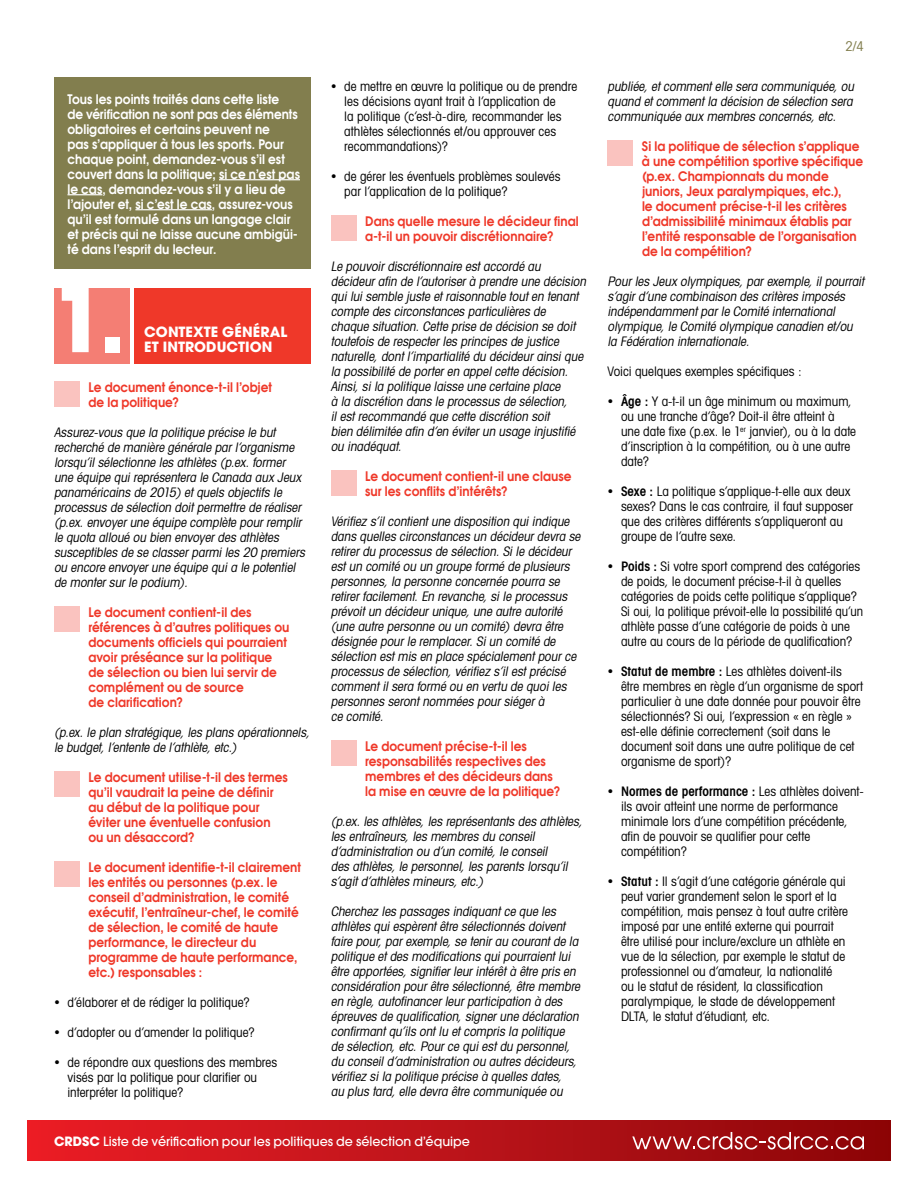
<style>
.page{position:relative;width:918px;height:1188px;background:#fff}
.page>*{position:absolute;margin:0;border:0;box-sizing:border-box;transform-origin:0 0}
.t1{font:700 88.5px "Avant Garde";color:#fff}
.t2{font:700 14.1px/14.7px "Avant Garde";letter-spacing:.005em;color:#fff}
.t3{font:condensed 13.5px "Avant Garde";color:#827e4e}
.t4{font:italic condensed 13.2px/15px "Avant Garde";letter-spacing:-.01em;color:#000}
.t5{font:condensed 13.2px/15px "Avant Garde";color:#000}
.t6{font:600 13.2px/15px "Avant Garde";letter-spacing:.005em;color:#ef3829;scale:.92 1}
.t7{font:600 13.2px/15px "Avant Garde";letter-spacing:.005em;color:#fff;scale:.92 1}
.t8{font:500 12.75px "Avant Garde";color:#fff}
.s1{font-weight:700}
.s2{font-weight:600}
</style>
<div class="page">
<div style="left:54px;top:77px;width:256px;height:191px;background:#827e4e"></div>
<hr style="left:219px;top:179px;width:81px;height:1px;background:#fff">
<hr style="left:68px;top:194px;width:34px;height:1px;background:#fff">
<hr style="left:135px;top:209px;width:77px;height:1px;background:#fff">
<div style="left:54px;top:381px;width:26px;height:26px;background:#fac3bf"></div>
<div style="left:54px;top:606px;width:26px;height:26px;background:#fac3bf"></div>
<div style="left:54px;top:771px;width:26px;height:26px;background:#fac3bf"></div>
<div style="left:54px;top:861px;width:26px;height:26px;background:#fac3bf"></div>
<div style="left:331px;top:215px;width:26px;height:26px;background:#fac3bf"></div>
<div style="left:331px;top:470px;width:26px;height:26px;background:#fac3bf"></div>
<div style="left:331px;top:740px;width:26px;height:26px;background:#fac3bf"></div>
<div style="left:608px;top:140px;width:25px;height:26px;background:#fac3bf"></div>
<div style="left:54px;top:288px;width:76px;height:75px;background:#f47e74"></div>
<div style="left:134px;top:288px;width:176px;height:75px;background:#ef3829"></div>
<div style="left:27px;top:1120px;width:864px;height:41px;background:linear-gradient(to right,#eb1e27,#8b0609)"></div>
<svg style="left:632px;top:1132px;width:232px;height:18px;background:#b03f42"></svg>
<p class="t7" style="left:68px;top:91px;width:254px">Tous les points traités dans cette liste<br>de vérification ne sont pas des éléments obligatoires et certains peuvent ne<br>pas s’appliquer à tous les sports. Pour chaque point, demandez-vous s’il est couvert dans la politique; si ce n’est pas le cas, demandez-vous s’il y a lieu de l’ajouter et, si c’est le cas, assurez-vous qu’il est formulé dans un langage clair et précis qui ne laisse aucune ambigüi&shy;té dans l’esprit du lecteur.</p>
<h1 class="t1" style="left:53px;top:262px;width:75px">1.</h1>
<p class="t2" style="left:144px;top:325px;width:145px">CONTEXTE GÉNÉRAL<br>ET INTRODUCTION</p>
<p class="t6" style="left:88px;top:379px;width:201px">Le document énonce-t-il l’objet de la politique?</p>
<p class="t4" style="left:54px;top:424px;width:255px">Assurez-vous que la politique précise le but recherché de manière générale parl’organisme lorsqu’ilsélectionne les athlètes (p.ex.former une équipe quireprésentera le Canada aux Jeux panaméricains de 2015)etquels objectifs le processus de sélection doitpermettre de réaliser (p.ex.envoyerune équipe complète pourremplir le quota alloué ou bien envoyerdes athlètes susceptibles de se classerparmiles 20 premiers ou encore envoyerune équipe quia le potentiel de montersurle podium).</p>
<p class="t6" style="left:88px;top:604px;width:220px">Le document contient-il des références à d’autres politiques ou documents officiels qui pourraient avoir préséance sur la politique de sélection ou bien lui servir de complément ou de source<br>de clarification?</p>
<p class="t4" style="left:54px;top:724px;width:260px">(p.ex.le plan stratégique,les plans opérationnels, le budget,l’entente de l’athlète,etc.)</p>
<p class="t6" style="left:88px;top:769px;width:218px">Le document utilise-t-il des termes qu’il vaudrait la peine de définir au début de la politique pour éviter une éventuelle confusion ou un désaccord?</p>
<p class="t6" style="left:88px;top:859px;width:233px">Le document identifie-t-il clairement les entités ou personnes (p.ex. le conseil d’administration, le comité exécutif, l’entraîneur-chef, le comité de sélection, le comité de haute performance, le directeur du programme de haute performance, etc.) responsables :</p>
<p class="t5" style="left:54px;top:994px;width:197px">• d’élaborer et de rédiger la politique?</p>
<p class="t5" style="left:54px;top:1024px;width:202px">• d’adopter ou d’amender la politique?</p>
<p class="t5" style="left:68px;top:1054px;width:211px;text-indent:-14px">• de répondre aux questions des membres visés par la politique pour clarifier ou interpréter la politique?</p>
<p class="t5" style="left:344px;top:79px;width:234px;text-indent:-14px">• de mettre en œuvre la politique ou de prendre les décisions ayant trait à l’application de<br>la politique (c’est-à-dire, recommander les athlètes sélectionnés et/ou approuver ces recommandations)?</p>
<p class="t5" style="left:344px;top:169px;width:218px;text-indent:-14px">• de gérer les éventuels problèmes soulevés par l’application de la politique?</p>
<p class="t6" style="left:365px;top:214px;width:234px">Dans quelle mesure le décideur final a-t-il un pouvoir discrétionnaire?</p>
<p class="t4" style="left:331px;top:259px;width:260px">Le pouvoirdiscrétionnaire estaccordé au décideurafin de l’autoriserà prendre une décision quiluisemble juste etraisonnable touten tenant compte des circonstances particulières de chaque situation.Cette prise de décision se doit toutefois de respecterles principes de justice naturelle,dontl’impartialité du décideurainsique la possibilité de porteren appelcette décision.<br>Ainsi,sila politique laisse une certaine place<br>à la discrétion dans le processus de sélection, ilestrecommandé que cette discrétion soit<br>bien délimitée afin d’en éviterun usage injustifié ou inadéquat.</p>
<p class="t6" style="left:365px;top:469px;width:226px">Le document contient-il une clause sur les conflits d’intérêts?</p>
<p class="t4" style="left:331px;top:514px;width:254px">Vérifiez s’ilcontientune disposition quiindique dans quelles circonstances un décideurdevra se retirerdu processus de sélection.Sile décideur estun comité ou un groupe formé de plusieurs personnes,la personne concernée pourra se retirerfacilement.En revanche,sile processus prévoitun décideurunique,une autre autorité (une autre personne ou un comité)devra être désignée pourle remplacer.Siun comité de sélection estmis en place spécialementpource processus de sélection,vérifiez s’ilestprécisé commentilsera formé ou en vertu de quoiles personnes serontnommées poursiégerà<br>ce comité.</p>
<p class="t6" style="left:365px;top:739px;width:214px">Le document précise-t-il les responsabilités respectives des membres et des décideurs dans la mise en œuvre de la politique?</p>
<p class="t4" style="left:331px;top:814px;width:256px">(p.ex.les athlètes,les représentants des athlètes, les entraîneurs,les membres du conseil d’administration ou d’un comité,le conseil<br>des athlètes,le personnel,les parents lorsqu’il s’agitd’athlètes mineurs,etc.)</p>
<p class="t4" style="left:331px;top:904px;width:254px">Cherchez les passages indiquantce que les athlètes quiespèrentêtre sélectionnés doivent faire pour,parexemple,se tenirau courantde la politique etdes modifications quipourraientlui être apportées,signifierleurintérêtà être pris en considération pourêtre sélectionné,être membre en règle,autofinancerleurparticipation à des épreuves de qualification,signerune déclaration confirmantqu’ils ontlu etcompris la politique de sélection,etc.Pource quiestdu personnel, du conseild’administration ou autres décideurs, vérifiez sila politique précise à quelles dates, au plus tard,elle devra être communiquée ou</p>
<p class="t8" style="left:54px;top:1133px;width:418px"><span class="s1">CRDSC</span> Liste de vérification pour les politiques de sélection d’équipe</p>
<p class="t3" style="left:845px;top:38px;width:20px">2/4</p>
<p class="t4" style="left:608px;top:79px;width:251px;text-align:justify">publiée,etcommentelle sera communiquée,ou quand etcommentla décision de sélection sera communiquée aux membres concernés,etc.</p>
<p class="t6" style="left:642px;top:139px;width:242px">Si la politique de sélection s’applique à une compétition sportive spécifique (p.ex. Championnats du monde juniors, Jeux paralympiques, etc.),<br>le document précise-t-il les critères d’admissibilité minimaux établis par l’entité responsable de l’organisation de la compétition?</p>
<p class="t4" style="left:608px;top:274px;width:261px">Pourles Jeux olympiques,parexemple,ilpourrait s’agird’une combinaison des critères imposés indépendammentparle Comité international olympique,le Comité olympique canadien et/ou la Fédération internationale.</p>
<p class="t5" style="left:608px;top:364px;width:196px">Voici quelques exemples spécifiques :</p>
<p class="t5" style="left:621px;top:394px;width:237px;text-indent:-14px">• <span class="s2">Âge :</span> Y a-t-il un âge minimum ou maximum, ou une tranche d’âge? Doit-il être atteint à une date fixe (p.ex. le 1<sup>er</sup> janvier), ou à la date d’inscription à la compétition, ou à une autre date?</p>
<p class="t5" style="left:621px;top:484px;width:234px;text-indent:-14px">• <span class="s2">Sexe :</span> La politique s’applique-t-elle aux deux sexes? Dans le cas contraire, il faut supposer que des critères différents s’appliqueront au groupe de l’autre sexe.</p>
<p class="t5" style="left:621px;top:559px;width:244px;text-indent:-14px">• <span class="s2">Poids :</span> Si votre sport comprend des catégories de poids, le document précise-t-il à quelles catégories de poids cette politique s’applique?<br>Si oui, la politique prévoit-elle la possibilité qu’un athlète passe d’une catégorie de poids à une autre au cours de la période de qualification?</p>
<p class="t5" style="left:621px;top:664px;width:244px;text-indent:-14px">• <span class="s2">Statut de membre :</span> Les athlètes doivent-ils être membres en règle d’un organisme de sport particulier à une date donnée pour pouvoir être sélectionnés? Si oui, l’expression « en règle » est-elle définie correctement (soit dans le document soit dans une autre politique de cet organisme de sport)?</p>
<p class="t5" style="left:621px;top:784px;width:244px;text-indent:-14px">• <span class="s2">Normes de performance :</span> Les athlètes doivent&shy;ils avoir atteint une norme de performance minimale lors d’une compétition précédente, afin de pouvoir se qualifier pour cette compétition?</p>
<p class="t5" style="left:621px;top:874px;width:229px;text-indent:-14px">• <span class="s2">Statut :</span> Il s’agit d’une catégorie générale qui peut varier grandement selon le sport et la compétition, mais pensez à tout autre critère imposé par une entité externe qui pourrait être utilisé pour inclure/exclure un athlète en vue de la sélection, par exemple le statut de professionnel ou d’amateur, la nationalité ou le statut de résident, la classification paralympique, le stade de développement DLTA, le statut d’étudiant, etc.</p>
</div>
